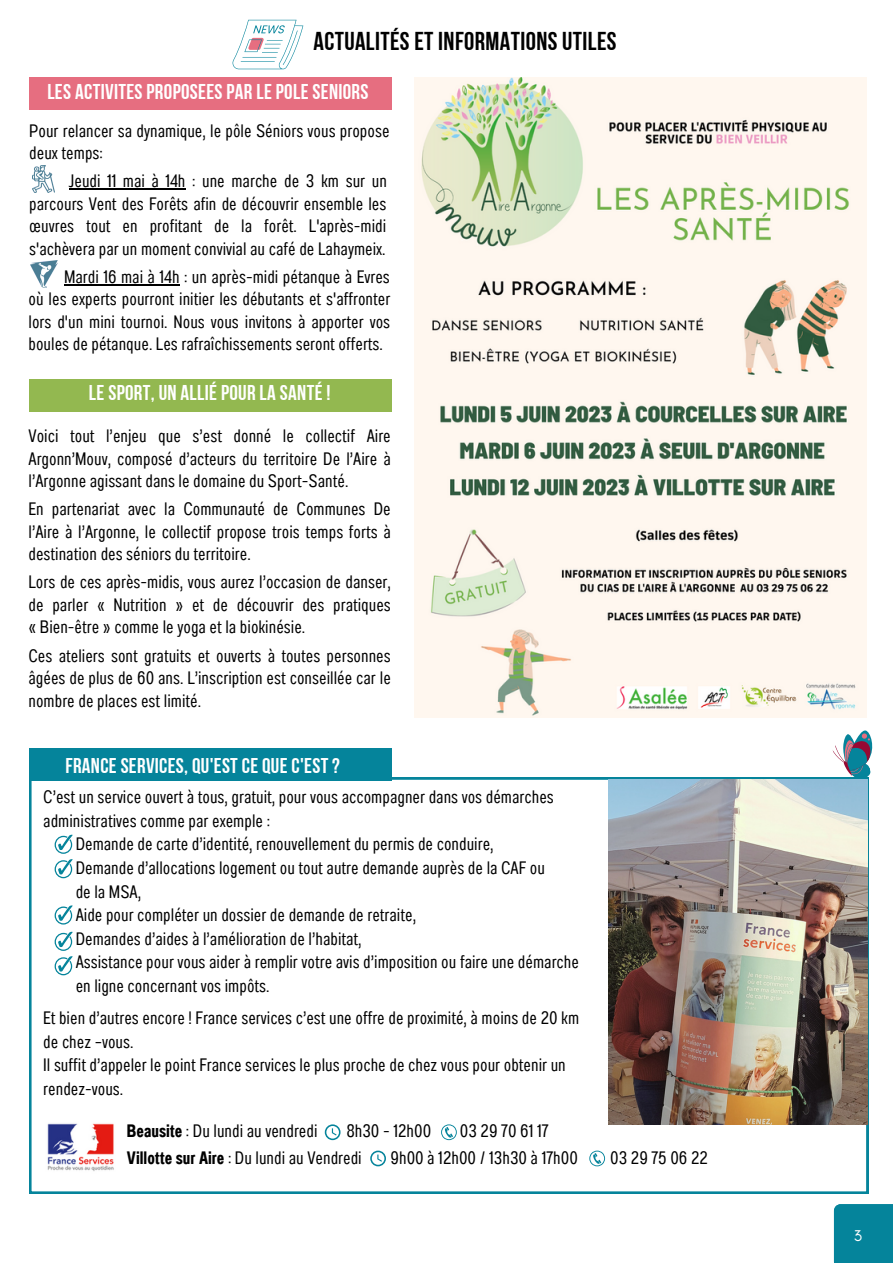
<style>
.page{position:relative;width:893px;height:1264px;background:#fff}
.page>*{position:absolute;margin:0;border:0;box-sizing:border-box;transform-origin:0 0}
.t1{font:25.8px "Bebas Neue Cyrillic";letter-spacing:.015em;color:#000}
.t2{font:21.3px "Bebas Neue Cyrillic";letter-spacing:.015em;color:#fff}
.t3{font:18px/22.5px "Anantason Wd 50";color:#000;text-align:justify}
.t4{font:15.9px "Glacial Indifference";color:#fff}
.s1{font-family:"Anantason Bold Wd 50"}
</style>
<div class="page">
<svg style="left:232px;top:20px;width:71px;height:49px"></svg>
<div style="left:29px;top:379px;width:362px;height:33px;background:#93b850"></div>
<div style="left:833px;top:1204px;width:59px;height:58px;background:#05849b"></div>
<svg style="left:29px;top:777px;width:839px;height:416px"></svg>
<img style="left:608px;top:779px;width:259px;height:345px">
<img style="left:43px;top:1119px;width:74px;height:55px">
<svg style="left:325px;top:1124px;width:15px;height:16px"></svg>
<svg style="left:441px;top:1124px;width:16px;height:16px"></svg>
<svg style="left:370px;top:1150px;width:16px;height:16px"></svg>
<svg style="left:589px;top:1150px;width:16px;height:16px"></svg>
<svg style="left:55px;top:834px;width:18px;height:19px"></svg>
<svg style="left:55px;top:859px;width:18px;height:19px"></svg>
<svg style="left:55px;top:905px;width:18px;height:19px"></svg>
<svg style="left:55px;top:931px;width:18px;height:19px"></svg>
<svg style="left:55px;top:956px;width:18px;height:19px"></svg>
<svg style="left:831px;top:730px;width:42px;height:51px"></svg>
<div style="left:29px;top:748px;width:363px;height:33px;background:#05849b"></div>
<div style="left:29px;top:77px;width:362px;height:33px;background:#e66e80"></div>
<img style="left:414px;top:78px;width:452px;height:639px">
<img style="left:30px;top:261px;width:27px;height:27px">
<img style="left:33px;top:165px;width:21px;height:27px">
<hr style="left:69px;top:188px;width:116px;height:2px;background:#000">
<hr style="left:64px;top:284px;width:115px;height:1px;background:#000">
<p class="t1" style="left:313px;top:31px;width:304px">ACTUALITÉS ET INFORMATIONS UTILES</p>
<p class="t2" style="left:47px;top:83px;width:323px">LES ACTIVITES PROPOSEES PAR LE POLE SENIORS</p>
<p class="t3" style="left:29px;top:119px;width:362px">Pour relancer sa dynamique, le pôle Séniors vous propose deux temps:</p>
<p class="t3" style="left:29px;top:170px;width:359px;text-indent:40px">Jeudi 11 mai à 14h : une marche de 3 km sur un parcours Vent des Forêts afin de découvrir ensemble les œuvres tout en profitant de la forêt. L'après-midi s'achèvera par un moment convivial au café de Lahaymeix.</p>
<p class="t3" style="left:29px;top:265px;width:363px;text-indent:36px">Mardi 16 mai à 14h : un après-midi pétanque à Evres où les experts pourront initier les débutants et s'affronter lors d'un mini tournoi. Nous vous invitons à apporter vos boules de pétanque. Les rafraîchissements seront offerts.</p>
<p class="t2" style="left:89px;top:384px;width:243px">LE SPORT, UN ALLIÉ POUR LA SANTÉ !</p>
<p class="t3" style="left:29px;top:425px;width:364px">Voici tout l’enjeu que s’est donné le collectif Aire Argonn’Mouv, composé d’acteurs du territoire De l’Aire à l’Argonne agissant dans le domaine du Sport-Santé.</p>
<p class="t3" style="left:29px;top:498px;width:364px">En partenariat avec la Communauté de Communes De l’Aire à l’Argonne, le collectif propose trois temps forts à destination des séniors du territoire.</p>
<p class="t3" style="left:29px;top:571px;width:364px">Lors de ces après-midis, vous aurez l’occasion de danser, de parler « Nutrition » et de découvrir des pratiques « Bien-être » comme le yoga et la biokinésie.</p>
<p class="t3" style="left:29px;top:644px;width:364px">Ces ateliers sont gratuits et ouverts à toutes personnes âgées de plus de 60 ans. L’inscription est conseillée car le nombre de places est limité.</p>
<p class="t2" style="left:65px;top:757px;width:276px">FRANCE SERVICES, QU'EST CE QUE C'EST ?</p>
<p class="t3" style="left:43px;top:785px;width:512px;line-height:23.5px">C’est un service ouvert à tous, gratuit, pour vous accompagner dans vos démarches administratives comme par exemple :</p>
<p class="t3" style="left:76px;top:832px;width:419px">Demande de carte d’identité, renouvellement du permis de conduire,</p>
<p class="t3" style="left:76px;top:856px;width:471px">Demande d’allocations logement ou tout autre demande auprès de la CAF ou</p>
<p class="t3" style="left:76px;top:880px;width:67px">de la MSA,</p>
<p class="t3" style="left:76px;top:903px;width:342px">Aide pour compléter un dossier de demande de retraite,</p>
<p class="t3" style="left:76px;top:927px;width:287px">Demandes d’aides à l’amélioration de l’habitat,</p>
<p class="t3" style="left:76px;top:950px;width:505px">Assistance pour vous aider à remplir votre avis d’imposition ou faire une démarche</p>
<p class="t3" style="left:76px;top:974px;width:195px">en ligne concernant vos impôts.</p>
<p class="t3" style="left:43px;top:1006px;width:537px;line-height:23.5px">Et bien d’autres encore ! France services c’est une offre de proximité, à moins de 20 km de chez –vous.</p>
<p class="t3" style="left:43px;top:1053px;width:524px;line-height:23.5px">Il suffit d’appeler le point France services le plus proche de chez vous pour obtenir un rendez-vous.</p>
<p class="t3" style="left:127px;top:1119px;width:192px"><span class="s1">Beausite</span> : Du lundi au vendredi</p>
<p class="t3" style="left:346px;top:1119px;width:86px">8h30 - 12h00</p>
<p class="t3" style="left:460px;top:1119px;width:90px">03 29 70 61 17</p>
<p class="t3" style="left:127px;top:1146px;width:236px"><span class="s1">Villotte sur Aire</span> : Du lundi au Vendredi</p>
<p class="t3" style="left:390px;top:1146px;width:189px">9h00 à 12h00 / 13h30 à 17h00</p>
<p class="t3" style="left:610px;top:1146px;width:99px">03 29 75 06 22</p>
<p class="t4" style="left:853px;top:1225px;width:10px">3</p>
</div>
